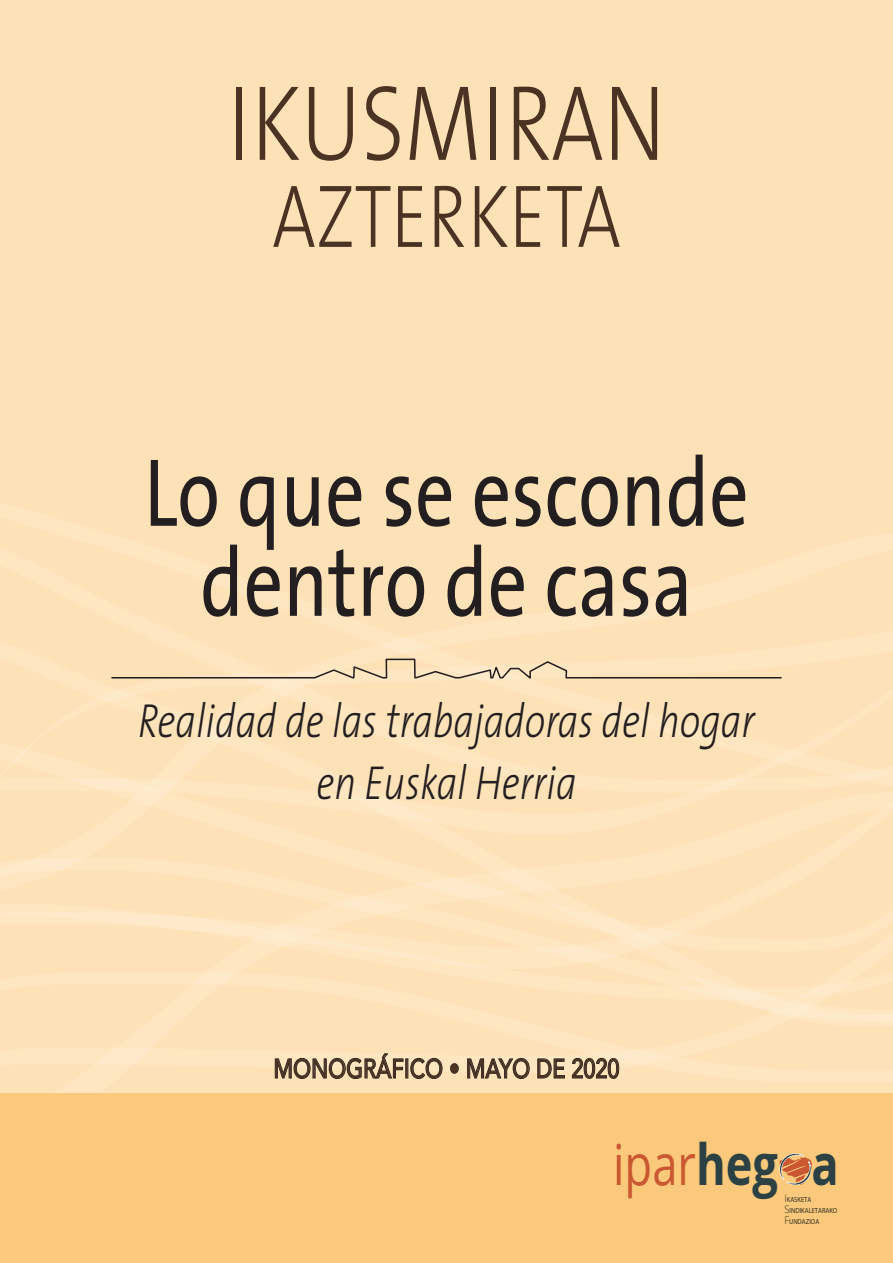
<style>
.page{position:relative;width:893px;height:1263px;background:#fee2b7}
.page>*{position:absolute;margin:0;border:0;box-sizing:border-box;transform-origin:0 0}
.t1{font:300 108px "The Sans";color:#4b3323;scale:.8 1}
.t2{font:97.5px/90px "The Sans Plain";color:#231f20;text-align:center;scale:.8 1}
.t3{font:300 90px "The Sans";color:#4b3323;scale:.8 1}
.t4{font:56.55px "Open Sans";color:#ca5731;scale:.8 1}
.t5{font:italic 300 48px/61.5px "The Sans";color:#231f20;text-align:center;scale:.8 1}
.t6{font:500 27px "Avenir";color:#4b3323;scale:.8 1}
.t7{font:7.35px/11.1px "Open Sans";color:#2b2b23;scale:.88 1}
.s1{font-weight:700;color:#2b4144}
.s2{font-weight:300;font-size:10.35px}
</style>
<div class="page">
<svg style="left:20px;top:638px;width:783px;height:115px"></svg>
<svg style="left:0;top:753px;width:893px;height:38px"></svg>
<svg style="left:0;top:791px;width:893px;height:288px"></svg>
<div style="left:0;top:1093px;width:893px;height:170px;background:#fbc97b"></div>
<svg style="left:110px;top:658px;width:673px;height:21px"></svg>
<svg style="left:275px;top:1053px;width:168px;height:26px"></svg>
<svg style="left:450px;top:1063px;width:9px;height:11px"></svg>
<svg style="left:467px;top:1058px;width:63px;height:21px"></svg>
<svg style="left:537px;top:1058px;width:28px;height:21px"></svg>
<svg style="left:572px;top:1058px;width:47px;height:21px"></svg>
<svg style="left:779px;top:1154px;width:33px;height:31px"></svg>
<p class="t1" style="left:228px;top:34px;width:549px">IKUSMIRAN</p>
<p class="t3" style="left:272px;top:142px;width:437px">AZTERKETA</p>
<p class="t2" style="left:144px;top:445px;width:757px">Lo que se esconde dentro de casa</p>
<p class="t5" style="left:138px;top:689px;width:772px">Realidad de las trabajadoras del hogar en Euskal Herria</p>
<p class="t6" style="left:273px;top:1045px;width:434px">MONOGRÁFICO • MAYO DE 2020</p>
<p class="t4" style="left:613px;top:1125px;width:283px">ipar<span class="s1">heg a</span></p>
<p class="t7" style="left:784px;top:1194px;width:62px"><span class="s2">I</span>KASKETA<br><span class="s2">S</span>INDIKALETARAKO<br><span class="s2">F</span>UNDAZIOA</p>
</div>
